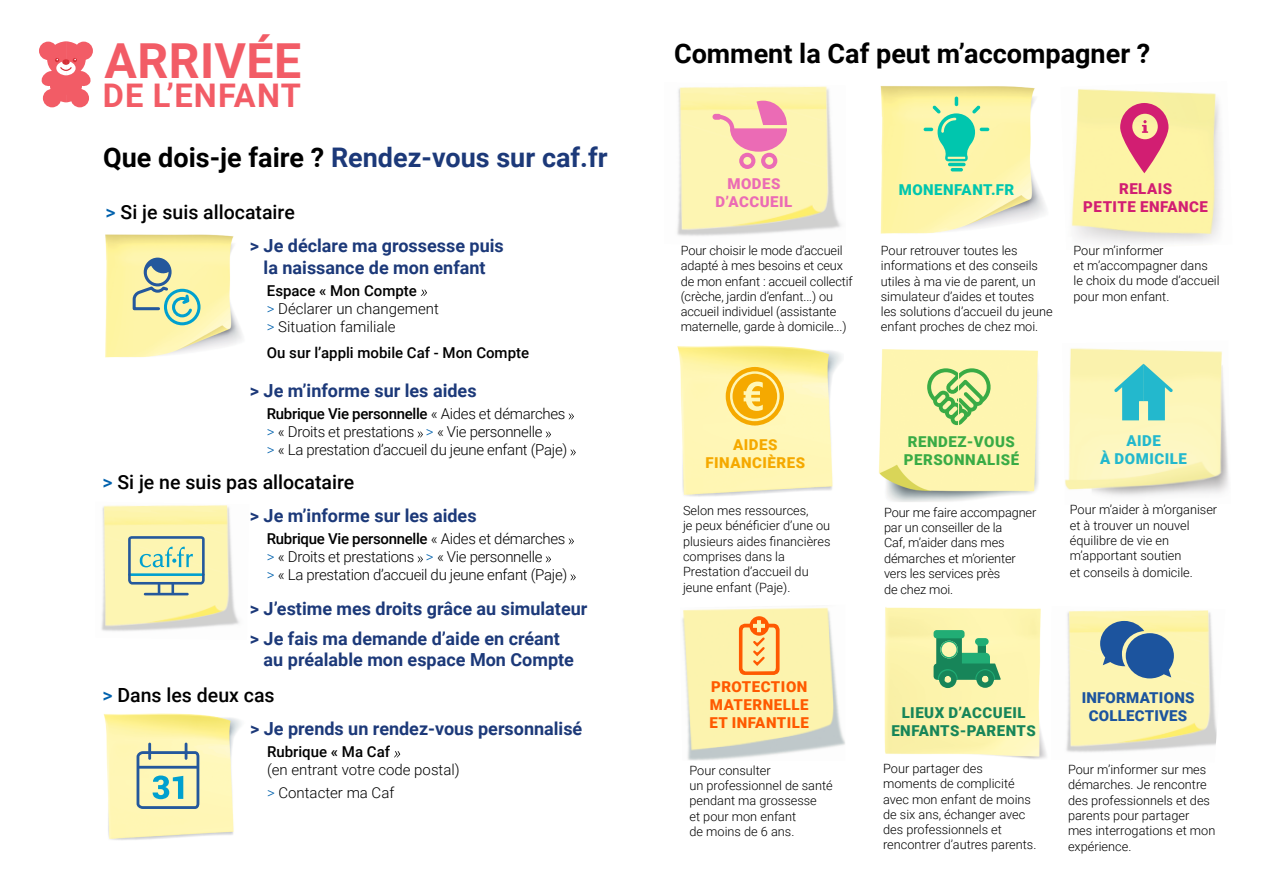
<style>
.page{position:relative;width:1263px;height:893px;background:#fff}
.page>*{position:absolute;margin:0;border:0;box-sizing:border-box;transform-origin:0 0}
.t1{font:700 48.3px "Roboto";letter-spacing:.01em;color:#f25c66}
.t2{font:700 32.55px "Roboto";letter-spacing:.035em;color:#f25c66}
.t3{font:700 27px "Roboto";color:#1c3979}
.t4{font:700 27px "Roboto";color:#000}
.t5{font:500 19.5px "Roboto";color:#000}
.t6{font:700 18px/21.6px "Roboto";color:#1c3979;text-align:center}
.t7{font:300 15px/18px "Roboto";letter-spacing:-.02em;color:#000}
.t8{font:300 15px/18px "Roboto";color:#000}
.t9{font:500 15px "Roboto";color:#000}
.t10{font:900 15px/18px "Roboto";letter-spacing:.035em;color:#ff5900;text-align:justify}
.t11{font:900 15px/18px "Roboto";letter-spacing:.035em;color:#178559;text-align:center}
.t12{font:900 15px/18px "Roboto";letter-spacing:.035em;color:#39ab45}
.t13{font:900 15px/18px "Roboto";letter-spacing:.015em;color:#1c549e;text-align:center}
.t14{font:900 15px/18px "Roboto";letter-spacing:.035em;color:#d21e72;text-align:center}
.t15{font:900 15px/18px "Roboto";letter-spacing:.035em;color:#f5a900;text-align:center}
.t16{font:900 15px/18px "Roboto";letter-spacing:.035em;color:#eb6bb5;text-align:center}
.t17{font:900 15px/18px "Roboto";letter-spacing:.035em;color:#23b8cd;text-align:center}
.t18{font:900 15px "Roboto";letter-spacing:.035em;color:#00c6ae}
.t19{font:300 12.75px/15.3px "Roboto";color:#000}
.s1{color:#000}
.s2{color:#0061ad}
.s3{font-weight:500}
</style>
<div class="page">
<img style="left:1066px;top:610px;width:151px;height:142px">
<img style="left:884px;top:607px;width:163px;height:152px">
<img style="left:682px;top:607px;width:163px;height:154px">
<img style="left:880px;top:86px;width:166px;height:148px">
<img style="left:101px;top:505px;width:139px;height:126px">
<svg style="left:128px;top:536px;width:77px;height:59px;background:#bfd2b1"></svg>
<img style="left:103px;top:713px;width:139px;height:127px">
<svg style="left:137px;top:743px;width:62px;height:66px;background:#bbceb4"></svg>
<svg style="left:421px;top:290px;width:6px;height:6px"></svg>
<svg style="left:569px;top:414px;width:5px;height:5px"></svg>
<svg style="left:417px;top:432px;width:6px;height:5px"></svg>
<svg style="left:546px;top:432px;width:5px;height:5px"></svg>
<svg style="left:570px;top:450px;width:6px;height:5px"></svg>
<svg style="left:394px;top:751px;width:6px;height:6px"></svg>
<svg style="left:568px;top:538px;width:6px;height:6px"></svg>
<svg style="left:417px;top:556px;width:6px;height:6px"></svg>
<svg style="left:546px;top:556px;width:5px;height:6px"></svg>
<svg style="left:570px;top:574px;width:6px;height:6px"></svg>
<img style="left:677px;top:345px;width:165px;height:152px">
<img style="left:105px;top:234px;width:137px;height:124px">
<svg style="left:131px;top:256px;width:71px;height:71px;background:#c9d8ab"></svg>
<img style="left:677px;top:86px;width:164px;height:150px">
<svg style="left:726px;top:367px;width:58px;height:59px;background:#f9c94b"></svg>
<img style="left:879px;top:349px;width:159px;height:153px">
<svg style="left:927px;top:368px;width:65px;height:57px;background:#b8da8a"></svg>
<svg style="left:712px;top:101px;width:75px;height:68px;background:#f5beb1"></svg>
<hr style="left:948px;top:163px;width:17px;height:3px;background:#00c6ae;border-radius:2px">
<svg style="left:951px;top:168px;width:12px;height:3px"></svg>
<svg style="left:923px;top:97px;width:66px;height:64px;background:#a8e4aa"></svg>
<img style="left:1065px;top:348px;width:164px;height:149px">
<svg style="left:1114px;top:364px;width:59px;height:56px;background:#7fd1c2"></svg>
<svg style="left:738px;top:616px;width:42px;height:60px;background:#fcbf73"></svg>
<svg style="left:1100px;top:621px;width:74px;height:57px;background:#6789a2"></svg>
<img style="left:1071px;top:89px;width:150px;height:154px">
<svg style="left:1120px;top:103px;width:48px;height:70px;background:#e5838a"></svg>
<div style="left:43px;top:89px;width:18px;height:18px;background:#f25c66;border-radius:50%"></div>
<div style="left:71px;top:89px;width:18px;height:18px;background:#f25c66;border-radius:50%"></div>
<svg style="left:40px;top:41px;width:52px;height:61px"></svg>
<svg style="left:933px;top:630px;width:68px;height:58px;background:#76ba82"></svg>
<h1 class="t1" style="left:105px;top:27px;width:198px">ARRIVÉE</h1>
<h2 class="t2" style="left:103px;top:73px;width:199px">DE L’ENFANT</h2>
<h3 class="t3" style="left:103px;top:138px;width:506px"><span class="s1">Que dois-je faire ?</span> Rendez-vous sur caf.fr</h3>
<h3 class="t5" style="left:106px;top:198px;width:191px"><span class="s2">&gt;</span> Si je suis allocataire</h3>
<h3 class="t6" style="left:250px;top:234px;width:255px">&gt; Je déclare ma grossesse puis la naissance de mon enfant</h3>
<p class="t8" style="left:267px;top:281px;width:173px"><span class="s3">Espace « Mon Compte<br></span><span class="s2">&gt;</span> Déclarer un changement <span class="s2">&gt;</span> Situation familiale</p>
<p class="t9" style="left:267px;top:343px;width:264px">Ou sur l’appli mobile Caf - Mon Compte</p>
<h3 class="t6" style="left:250px;top:379px;width:228px">&gt; Je m’informe sur les aides</h3>
<p class="t7" style="left:267px;top:404px;width:302px"><span class="s3">Rubrique Vie personnelle</span> « Aides et démarches <span class="s2">&gt;</span> « Droits et prestations <span class="s2">&gt;</span> « Vie personnelle<br><span class="s2">&gt;</span> « La prestation d’accueil du jeune enfant (Paje)</p>
<h3 class="t5" style="left:102px;top:469px;width:253px"><span class="s2">&gt;</span> Si je ne suis pas allocataire</h3>
<h3 class="t6" style="left:250px;top:504px;width:228px">&gt; Je m’informe sur les aides</h3>
<p class="t7" style="left:267px;top:529px;width:302px"><span class="s3">Rubrique Vie personnelle</span> « Aides et démarches <span class="s2">&gt;</span> « Droits et prestations <span class="s2">&gt;</span> « Vie personnelle<br><span class="s2">&gt;</span> « La prestation d’accueil du jeune enfant (Paje)</p>
<h3 class="t6" style="left:250px;top:592px;width:339px;line-height:30.2px;text-align:left">&gt; J’estime mes droits grâce au simulateur &gt; Je fais ma demande d’aide en créant</h3>
<h3 class="t6" style="left:264px;top:648px;width:312px">au préalable mon espace Mon Compte</h3>
<h3 class="t5" style="left:102px;top:681px;width:174px"><span class="s2">&gt;</span> Dans les deux cas</h3>
<h3 class="t6" style="left:250px;top:717px;width:334px">&gt; Je prends un rendez-vous personnalisé</h3>
<p class="t9" style="left:267px;top:741px;width:125px">Rubrique « Ma Caf</p>
<p class="t8" style="left:267px;top:758px;width:194px;line-height:22.2px">(en entrant votre code postal) <span class="s2">&gt;</span> Contacter ma Caf</p>
<h3 class="t4" style="left:674px;top:34px;width:478px">Comment la Caf peut m’accompagner ?</h3>
<p class="t16" style="left:715px;top:174px;width:78px">MODES<br>D’ACCUEIL</p>
<p class="t18" style="left:899px;top:179px;width:117px">MONENFANT.FR</p>
<p class="t14" style="left:1083px;top:179px;width:126px">RELAIS<br>PETITE ENFANCE</p>
<p class="t19" style="left:681px;top:242px;width:173px">Pour choisir le mode d’accueil adapté à mes besoins et ceux de mon enfant : accueil collectif (crèche, jardin d’enfant...) ou accueil individuel (assistante maternelle, garde à domicile...)</p>
<p class="t19" style="left:1073px;top:242px;width:148px">Pour m’informer<br>et m’accompagner dans le choix du mode d’accueil pour mon enfant.</p>
<p class="t19" style="left:881px;top:242px;width:173px">Pour retrouver toutes les informations et des conseils utiles à ma vie de parent, un simulateur d’aides et toutes les solutions d’accueil du jeune enfant proches de chez moi.</p>
<p class="t15" style="left:705px;top:435px;width:101px">AIDES<br>FINANCIÈRES</p>
<p class="t12" style="left:904px;top:432px;width:117px">RENDEZ-VOUS<br>PERSONNALISÉ</p>
<p class="t19" style="left:683px;top:502px;width:149px">Selon mes ressources,<br>je peux bénéficier d’une ou plusieurs aides financières comprises dans la<br>Prestation d’accueil du jeune enfant (Paje).</p>
<p class="t19" style="left:884px;top:504px;width:154px">Pour me faire accompagner par un conseiller de la<br>Caf, m’aider dans mes démarches et m’orienter vers les services près<br>de chez moi.</p>
<p class="t17" style="left:1100px;top:431px;width:88px">AIDE<br>À DOMICILE</p>
<p class="t19" style="left:1070px;top:502px;width:149px">Pour m’aider à m’organiser et à trouver un nouvel équilibre de vie en m’apportant soutien<br>et conseils à domicile.</p>
<p class="t10" style="left:709px;top:677px;width:101px">PROTECTION MATERNELLE ET INFANTILE</p>
<p class="t11" style="left:891px;top:703px;width:146px">LIEUX D’ACCUEIL<br>ENFANTS-PARENTS</p>
<p class="t13" style="left:1082px;top:688px;width:114px">INFORMATIONS<br>COLLECTIVES</p>
<p class="t19" style="left:689px;top:762px;width:145px">Pour consulter<br>un professionnel de santé pendant ma grossesse<br>et pour mon enfant<br>de moins de 6 ans.</p>
<p class="t19" style="left:883px;top:760px;width:155px">Pour partager des moments de complicité avec mon enfant de moins de six ans, échanger avec des professionnels et rencontrer d’autres parents.</p>
<p class="t19" style="left:1068px;top:761px;width:149px">Pour m’informer sur mes démarches. Je rencontre des professionnels et des parents pour partager mes interrogations et mon expérience.</p>
</div>
